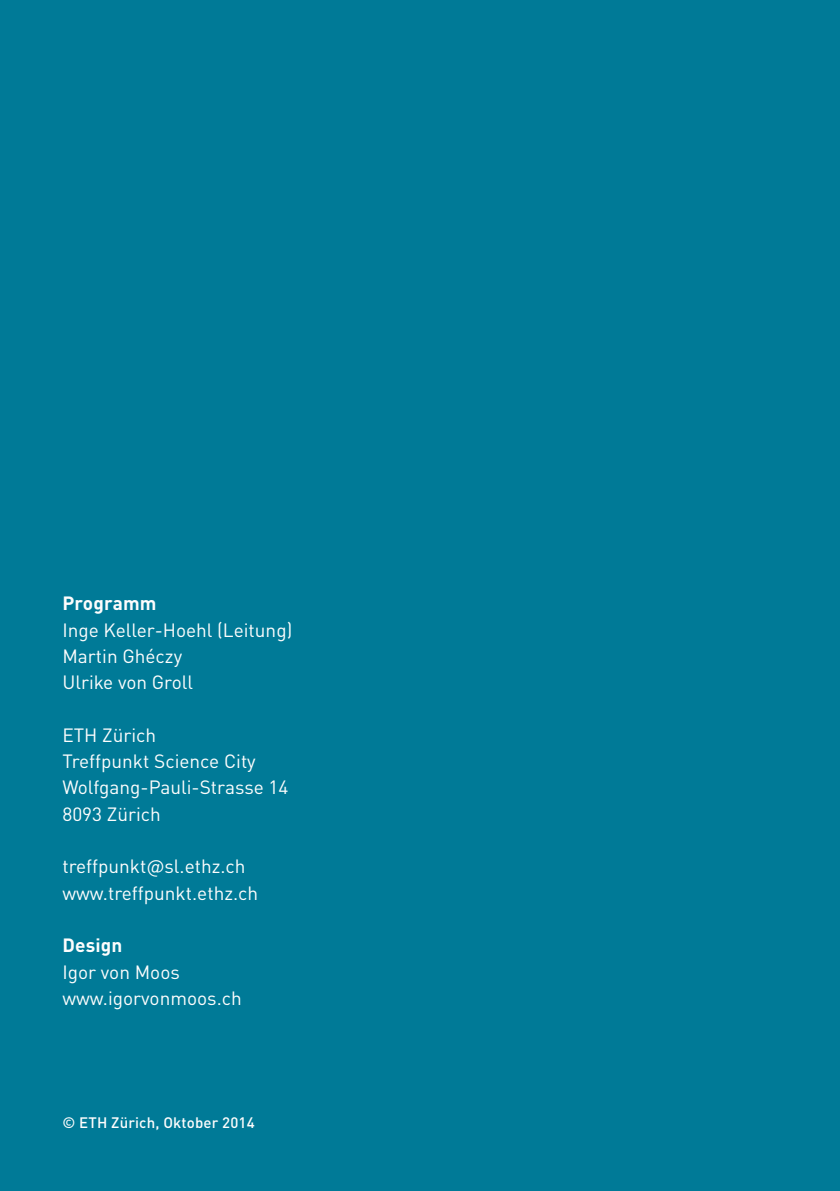
<style>
.page{position:relative;width:840px;height:1191px;background:#fff}
.page>*{position:absolute;margin:0;border:0;box-sizing:border-box;transform-origin:0 0}
.t1{font:19px/26.2px "DIN Pro";color:#fdfdfd}
.t2{font:700 19px "DIN Pro";letter-spacing:.01em;color:#fdfdfd}
.t3{font:500 15px "DIN Pro";letter-spacing:.01em;color:#fdfdfd}
</style>
<div class="page">
<div style="left:0;top:0;width:839px;height:1191px;background:#007a97"></div>
<p class="t2" style="left:62px;top:587px;width:96px">Programm</p>
<p class="t1" style="left:62px;top:615px;width:231px">Inge Keller-Hoehl (Leitung)<br>Martin Ghéczy<br>Ulrike von Groll</p>
<p class="t1" style="left:62px;top:720px;width:227px">ETH Zürich<br>Treffpunkt Science City<br>Wolfgang-Pauli-Strasse 14<br>8093 Zürich</p>
<p class="t1" style="left:62px;top:851px;width:197px">treffpunkt@sl.ethz.ch www.treffpunkt.ethz.ch</p>
<p class="t2" style="left:62px;top:929px;width:62px">Design</p>
<p class="t1" style="left:62px;top:956px;width:181px">Igor von Moos www.igorvonmoos.ch</p>
<p class="t3" style="left:62px;top:1110px;width:194px">© ETH Zürich, Oktober 2014</p>
</div>
